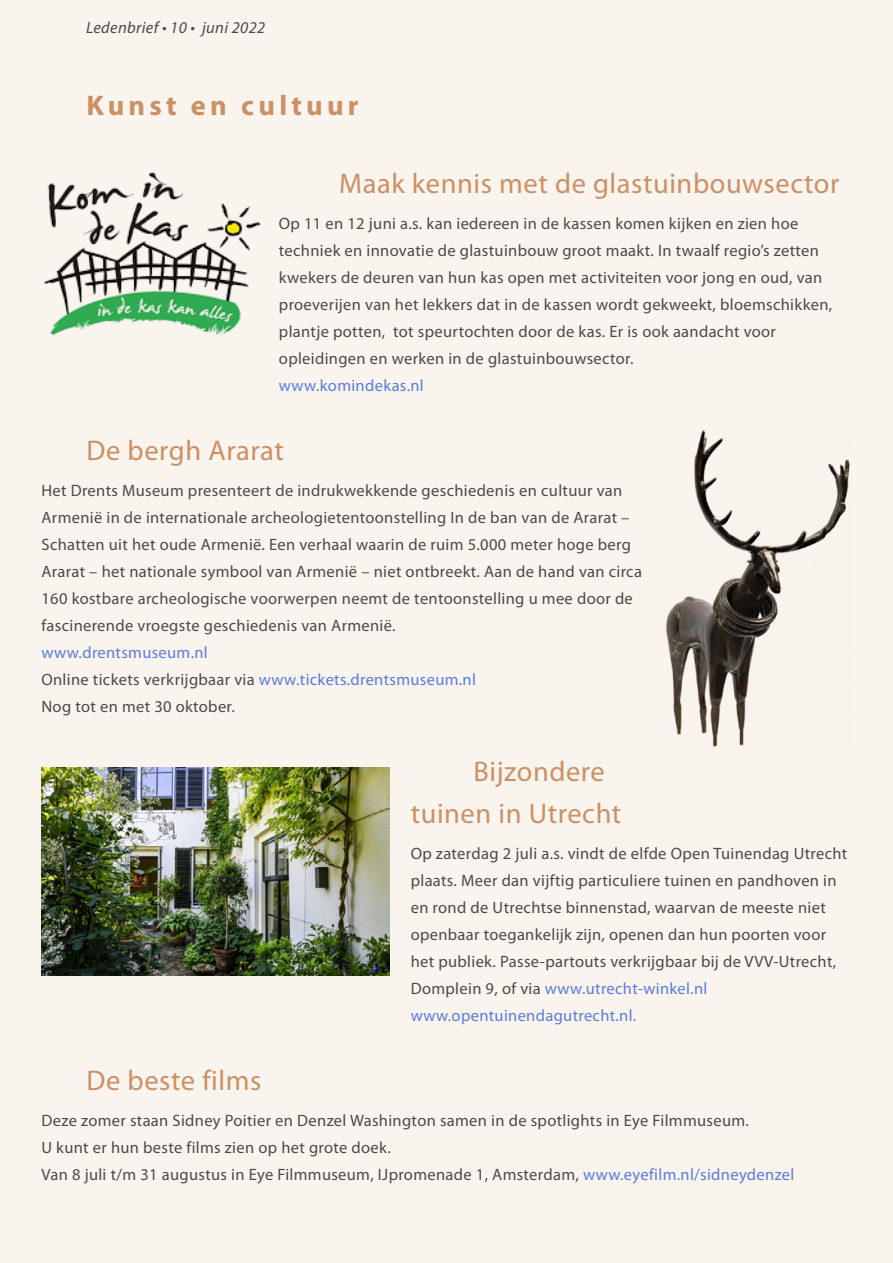
<style>
.page{position:relative;width:893px;height:1263px;background:#faf4ef}
.page>*{position:absolute;margin:0;border:0;box-sizing:border-box;transform-origin:0 0}
.t1{font:28.5px/42px "Myriad Pro";letter-spacing:.02em;color:#cc9064}
.t2{font:700 28.5px "Myriad Pro";letter-spacing:.15em;color:#cc9064}
.t3{font:16.5px/27px "Myriad Pro";letter-spacing:.02em;color:#4a4a49}
.t4{font:italic 16.5px "Myriad Pro";letter-spacing:.02em;color:#4a4a49}
.t5{font:16.5px "Myriad Pro";letter-spacing:.02em;color:#597ce1}
.s1{color:#597ce1}
</style>
<div class="page">
<img style="left:44px;top:172px;width:217px;height:164px">
<img style="left:666px;top:430px;width:184px;height:317px">
<img style="left:41px;top:767px;width:348px;height:208px">
<p class="t4" style="left:86px;top:19px;width:180px">Ledenbrief • 10 • juni 2022</p>
<h1 class="t2" style="left:86px;top:87px;width:274px">Kunst en cultuur</h1>
<h1 class="t1" style="left:339px;top:163px;width:502px">Maak kennis met de glastuinbouwsector</h1>
<p class="t3" style="left:279px;top:210px;width:555px">Op 11 en 12 juni a.s. kan iedereen in de kassen komen kijken en zien hoe techniek en innovatie de glastuinbouw groot maakt. In twaalf regio’s zetten kwekers de deuren van hun kas open met activiteiten voor jong en oud, van proeverijen van het lekkers dat in de kassen wordt gekweekt, bloemschikken, plantje potten, tot speurtochten door de kas. Er is ook aandacht voor opleidingen en werken in de glastuinbouwsector.</p>
<p class="t5" style="left:279px;top:376px;width:146px">www.komindekas.nl</p>
<h1 class="t1" style="left:86px;top:430px;width:199px">De bergh Ararat</h1>
<p class="t3" style="left:41px;top:477px;width:602px">Het Drents Museum presenteert de indrukwekkende geschiedenis en cultuur van Armenië in de internationale archeologietentoonstelling In de ban van de Ararat – Schatten uit het oude Armenië. Een verhaal waarin de ruim 5.000 meter hoge berg Ararat – het nationale symbool van Armenië – niet ontbreekt. Aan de hand van circa 160 kostbare archeologische voorwerpen neemt de tentoonstelling u mee door de fascinerende vroegste geschiedenis van Armenië.</p>
<p class="t3" style="left:41px;top:639px;width:436px"><span class="s1">www.drentsmuseum.nl<br></span>Online tickets verkrijgbaar via <span class="s1">www.tickets.drentsmuseum.nl<br></span>Nog tot en met 30 oktober.</p>
<h1 class="t1" style="left:411px;top:751px;width:212px;text-indent:63px">Bijzondere tuinen in Utrecht</h1>
<p class="t3" style="left:411px;top:840px;width:438px">Op zaterdag 2 juli a.s. vindt de elfde Open Tuinendag Utrecht plaats. Meer dan vijftig particuliere tuinen en pandhoven in en rond de Utrechtse binnenstad, waarvan de meeste niet openbaar toegankelijk zijn, openen dan hun poorten voor het publiek. Passe-partouts verkrijgbaar bij de VVV-Utrecht, Domplein 9, of via <span class="s1">www.utrecht-winkel.nl www.opentuinendagutrecht.nl.</span></p>
<h1 class="t1" style="left:86px;top:1060px;width:176px">De beste films</h1>
<p class="t3" style="left:41px;top:1107px;width:754px">Deze zomer staan Sidney Poitier en Denzel Washington samen in de spotlights in Eye Filmmuseum.<br>U kunt er hun beste films zien op het grote doek.<br>Van 8 juli t/m 31 augustus in Eye Filmmuseum, IJpromenade 1, Amsterdam, <span class="s1">www.eyefilm.nl/sidneydenzel</span></p>
</div>
